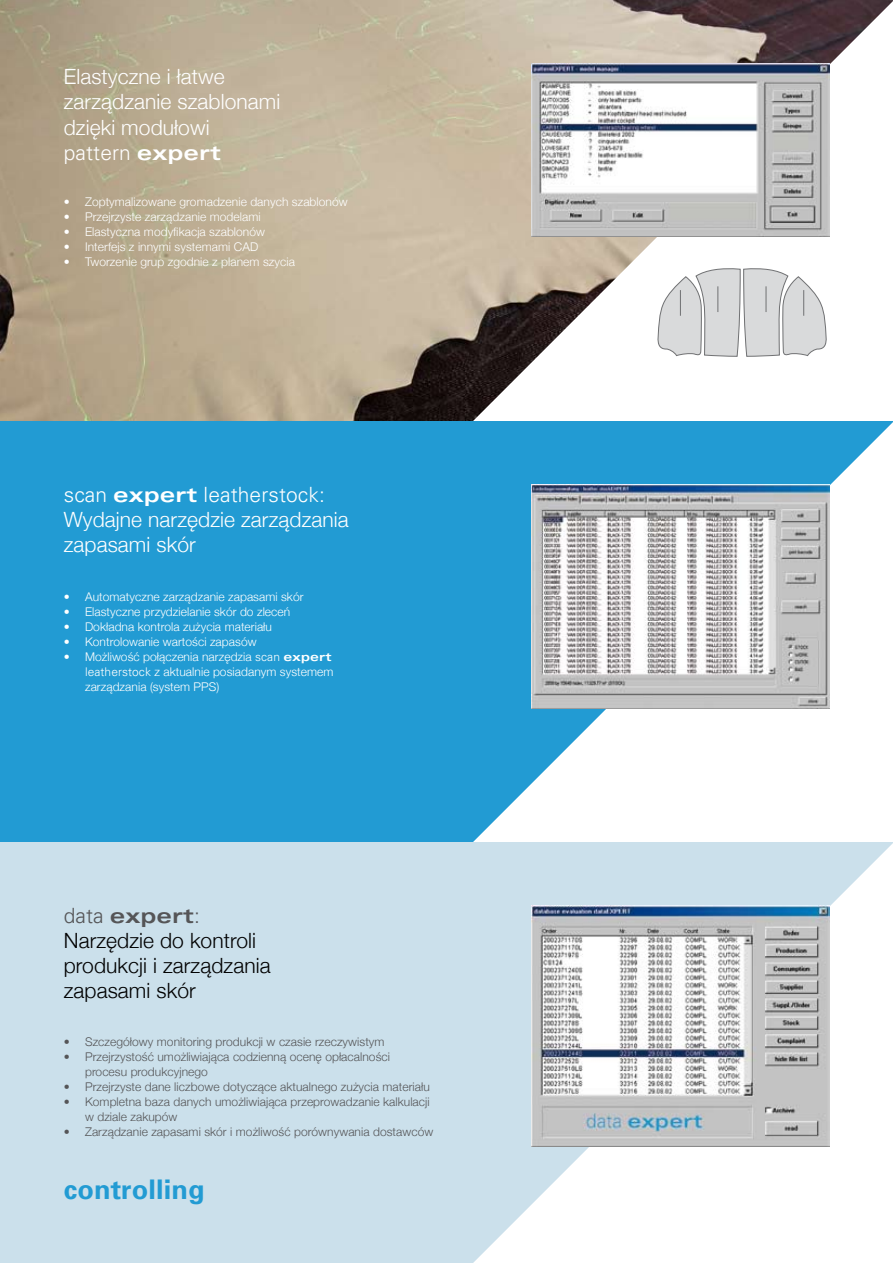
<style>
.page{position:relative;width:893px;height:1263px;background:#fff}
.page>*{position:absolute;margin:0;border:0;box-sizing:border-box;transform-origin:0 0}
.t1{font:700 27px "Univers";letter-spacing:.005em;color:#229bd3}
.t2{font:300 21px/25.2px "Helvetica Neue";letter-spacing:.005em;color:#fff}
.t3{font:300 21px/25.2px "Helvetica Neue";letter-spacing:.005em;color:#000}
.t4{font:300 21px "Univers";letter-spacing:.005em;color:#fff}
.t5{font:700 expanded 21px "Univers";letter-spacing:.005em;color:#555557}
.t6{font:300 12px/15px "Helvetica Neue";letter-spacing:.005em;color:#fff}
.t7{font:300 12px/15px "Helvetica Neue";letter-spacing:.005em;color:#555557}
.s1{font-weight:700;font-stretch:expanded}
.s2{font-family:"Univers"}
.s3{font-family:"Univers";font-weight:700;font-stretch:expanded}
.s4{font-weight:300;font-stretch:normal}
</style>
<div class="page">
<img style="left:0;top:0;width:893px;height:421px">
<svg style="left:473px;top:1px;width:420px;height:420px"></svg>
<div style="left:0;top:842px;width:893px;height:421px;background:#cbe0eb"></div>
<svg style="left:473px;top:843px;width:420px;height:420px;fill:#fff"></svg>
<div style="left:0;top:421px;width:893px;height:421px;background:#229bd3"></div>
<svg style="left:473px;top:422px;width:420px;height:420px;fill:#fff"></svg>
<img style="left:531px;top:64px;width:298px;height:172px">
<img style="left:531px;top:485px;width:298px;height:223px">
<svg style="left:657px;top:268px;width:170px;height:89px"></svg>
<img style="left:531px;top:906px;width:298px;height:240px">
<h2 class="t2" style="left:64px;top:64px;width:218px">Elastyczne i łatwe zarządzanie szablonami dzięki modułowi</h2>
<h2 class="t4" style="left:64px;top:140px;width:159px">pattern <span class="s1">expert</span></h2>
<p class="t6" style="left:64px;top:194px;width:285px">• Zoptymalizowane gromadzenie danych szablonów</p>
<p class="t6" style="left:64px;top:209px;width:198px">• Przejrzyste zarządzanie modelami</p>
<p class="t6" style="left:64px;top:224px;width:203px">• Elastyczna modyfikacja szablonów</p>
<p class="t6" style="left:64px;top:239px;width:196px">• Interfejs z innymi systemami CAD</p>
<p class="t6" style="left:64px;top:254px;width:233px">• Tworzenie grup zgodnie z planem szycia</p>
<h2 class="t4" style="left:64px;top:481px;width:263px">scan <span class="s1">expert</span> leatherstock:</h2>
<h2 class="t2" style="left:64px;top:506px;width:286px">Wydajne narzędzie zarządzania zapasami skór</h2>
<p class="t6" style="left:64px;top:588px;width:241px">• Automatyczne zarządzanie zapasami skór</p>
<p class="t6" style="left:64px;top:603px;width:228px">• Elastyczne przydzielanie skór do zleceń</p>
<p class="t6" style="left:64px;top:618px;width:210px">• Dokładna kontrola zużycia materiału</p>
<p class="t6" style="left:64px;top:633px;width:194px">• Kontrolowanie wartości zapasów</p>
<p class="t6" style="left:85px;top:648px;width:250px;text-indent:-21px">• Możliwość połączenia narzędzia <span class="s2">scan</span> <span class="s3">expert </span><span class="s2">leatherstock</span> z aktualnie posiadanym systemem zarządzania (system PPS)</p>
<h2 class="t5" style="left:64px;top:903px;width:138px"><span class="s4">data</span> expert<span class="s4">:</span></h2>
<h2 class="t3" style="left:64px;top:927px;width:208px">Narzędzie do kontroli produkcji i zarządzania zapasami skór</h2>
<p class="t7" style="left:64px;top:1034px;width:322px">• Szczegółowy monitoring produkcji w czasie rzeczywistym</p>
<p class="t7" style="left:85px;top:1049px;width:306px;text-indent:-21px">• Przejrzystość umożliwiająca codzienną ocenę opłacalności procesu produkcyjnego</p>
<p class="t7" style="left:64px;top:1079px;width:368px">• Przejrzyste dane liczbowe dotyczące aktualnego zużycia materiału</p>
<p class="t7" style="left:85px;top:1094px;width:346px;text-indent:-21px">• Kompletna baza danych umożliwiająca przeprowadzanie kalkulacji w dziale zakupów</p>
<p class="t7" style="left:64px;top:1124px;width:371px">• Zarządzanie zapasami skór i możliwość porównywania dostawców</p>
<h1 class="t1" style="left:64px;top:1173px;width:142px">controlling</h1>
</div>
